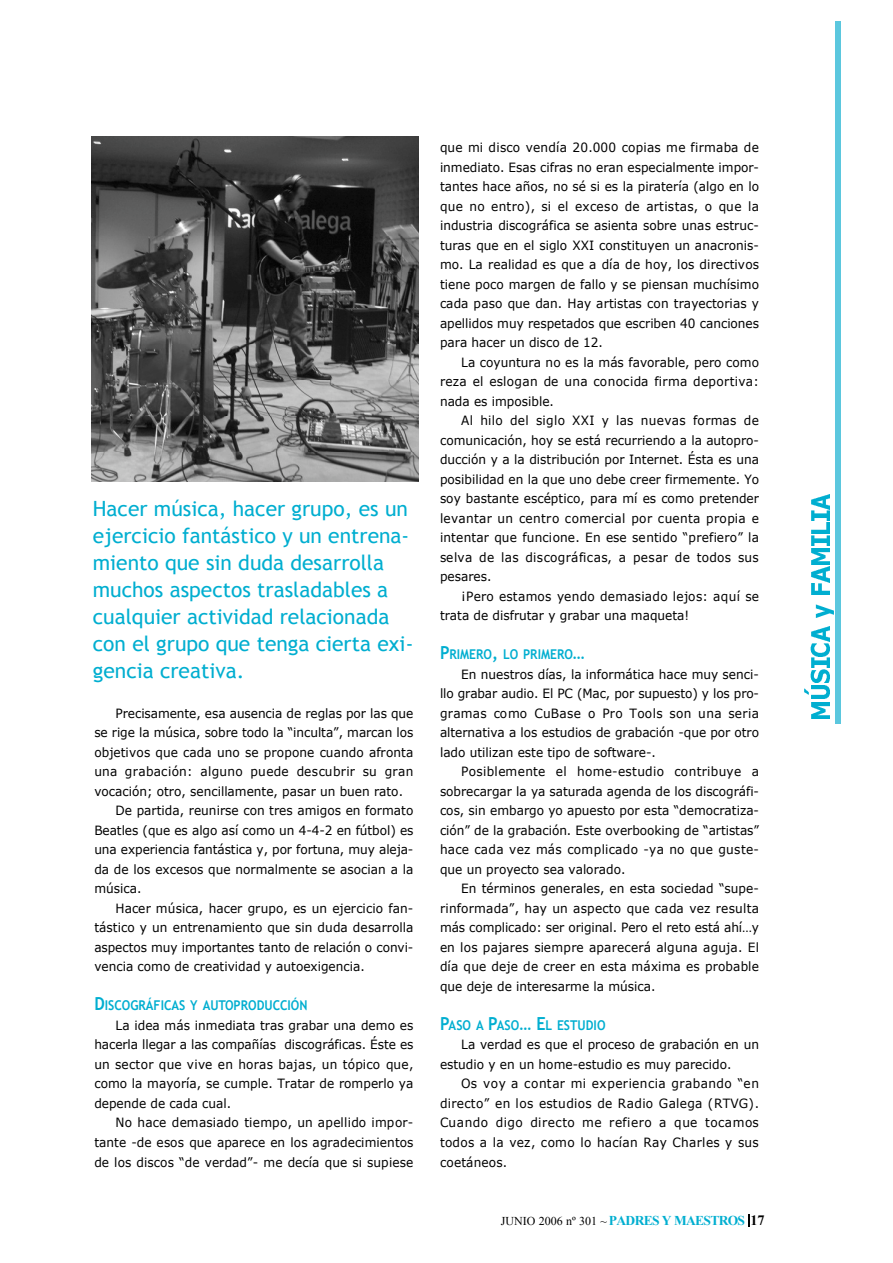
<style>
.page{position:relative;width:893px;height:1263px;background:#fff}
.page>*{position:absolute;margin:0;border:0;box-sizing:border-box;transform-origin:0 0}
.t1{font:21px/27px "Trebuchet MS";color:#00aed0}
.t2{font:700 13.5px "Trebuchet MS";color:#00aed0;scale:.9 1}
.t3{font:12.75px/19.5px "Verdana";color:#000;text-align:justify;scale:.95 1}
.t4{font:12.75px "Verdana";letter-spacing:.025em;color:#000;scale:.95 1}
.t5{font:12px "Times New Roman";color:#000}
.s1{font-size:18px}
.s2{font-weight:700;font-size:13.5px;color:#00aed0}
.s3{font-weight:700;font-size:14.25px}
</style>
<div class="page">
<img style="left:811px;top:703px;width:18px;height:16px">
<img style="left:804px;top:685px;width:26px;height:14px">
<img style="left:810px;top:669px;width:20px;height:14px">
<img style="left:811px;top:658px;width:18px;height:9px">
<img style="left:810px;top:626px;width:20px;height:30px">
<img style="left:815px;top:604px;width:19px;height:13px">
<img style="left:811px;top:567px;width:18px;height:27px">
<img style="left:811px;top:548px;width:18px;height:16px">
<img style="left:811px;top:536px;width:18px;height:9px">
<img style="left:811px;top:522px;width:18px;height:11px">
<img style="left:811px;top:494px;width:18px;height:26px">
<svg style="left:748px;top:1214px;width:1px;height:13px"></svg>
<div style="left:835px;top:22px;width:6px;height:702px;background:#5bc7de"></div>
<img style="left:92px;top:136px;width:326px;height:345px">
<h1 class="t1" style="left:93px;top:494px;width:322px">Hacer música, hacer grupo, es un ejercicio fantástico y un entrena&shy;miento que sin duda desarrolla muchos aspectos trasladables a cualquier actividad relacionada con el grupo que tenga cierta exi&shy;gencia creativa.</h1>
<p class="t3" style="left:116px;top:703px;width:315px">Precisamente, esa ausencia de reglas por las que</p>
<p class="t3" style="left:94px;top:722px;width:337px">se rige la música, sobre todo la “inculta”, marcan los</p>
<p class="t3" style="left:94px;top:742px;width:337px">objetivos que cada uno se propone cuando afronta</p>
<p class="t4" style="left:94px;top:763px;width:337px">una grabación: alguno puede descubrir su gran</p>
<p class="t3" style="left:94px;top:781px;width:326px">vocación; otro, sencillamente, pasar un buen rato.</p>
<p class="t3" style="left:116px;top:801px;width:315px">De partida, reunirse con tres amigos en formato</p>
<p class="t3" style="left:94px;top:820px;width:337px">Beatles (que es algo así como un 4-4-2 en fútbol) es</p>
<p class="t3" style="left:94px;top:839px;width:337px">una experiencia fantástica y, por fortuna, muy aleja-</p>
<p class="t3" style="left:94px;top:859px;width:337px">da de los excesos que normalmente se asocian a la</p>
<p class="t3" style="left:94px;top:878px;width:51px">música.</p>
<p class="t3" style="left:116px;top:898px;width:315px">Hacer música, hacer grupo, es un ejercicio fan-</p>
<p class="t3" style="left:94px;top:918px;width:337px">tástico y un entrenamiento que sin duda desarrolla</p>
<p class="t3" style="left:94px;top:937px;width:337px">aspectos muy importantes tanto de relación o convi-</p>
<p class="t3" style="left:94px;top:956px;width:286px">vencia como de creatividad y autoexigencia.</p>
<p class="t2" style="left:94px;top:997px;width:238px"><span class="s1">D</span>ISCOGRÁFICAS Y AUTOPRODUCCIÓN</p>
<p class="t3" style="left:94px;top:1015px;width:337px;text-indent:21px">La idea más inmediata tras grabar una demo es hacerla llegar a las compañías discográficas. Éste es un sector que vive en horas bajas, un tópico que, como la mayoría, se cumple. Tratar de romperlo ya depende de cada cual.</p>
<p class="t3" style="left:94px;top:1112px;width:337px;text-indent:21px">No hace demasiado tiempo, un apellido impor&shy;tante -de esos que aparece en los agradecimientos de los discos “de verdad”- me decía que si supiese</p>
<p class="t3" style="left:440px;top:137px;width:337px">que mi disco vendía 20.000 copias me firmaba de inmediato. Esas cifras no eran especialmente impor&shy;tantes hace años, no sé si es la piratería (algo en lo que no entro), si el exceso de artistas, o que la industria discográfica se asienta sobre unas estruc&shy;turas que en el siglo XXI constituyen un anacronis&shy;mo. La realidad es que a día de hoy, los directivos tiene poco margen de fallo y se piensan muchísimo cada paso que dan. Hay artistas con trayectorias y apellidos muy respetados que escriben 40 canciones para hacer un disco de 12.</p>
<p class="t3" style="left:440px;top:352px;width:337px;text-indent:21px">La coyuntura no es la más favorable, pero como reza el eslogan de una conocida firma deportiva: nada es imposible.</p>
<p class="t3" style="left:440px;top:410px;width:337px;text-indent:21px">Al hilo del siglo XXI y las nuevas formas de comunicación, hoy se está recurriendo a la autopro&shy;ducción y a la distribución por Internet. Ésta es una posibilidad en la que uno debe creer firmemente. Yo soy bastante escéptico, para mí es como pretender levantar un centro comercial por cuenta propia e intentar que funcione. En ese sentido “prefiero” la selva de las discográficas, a pesar de todos sus pesares.</p>
<p class="t3" style="left:440px;top:586px;width:337px;text-indent:21px">¡Pero estamos yendo demasiado lejos: aquí se trata de disfrutar y grabar una maqueta!</p>
<p class="t2" style="left:440px;top:646px;width:162px"><span class="s1">P</span>RIMERO<span class="s1">,</span> LO PRIMERO<span class="s1">…</span></p>
<p class="t3" style="left:440px;top:664px;width:337px;text-indent:21px">En nuestros días, la informática hace muy senci&shy;llo grabar audio. El PC (Mac, por supuesto) y los pro&shy;gramas como CuBase o Pro Tools son una seria alternativa a los estudios de grabación -que por otro lado utilizan este tipo de software-.</p>
<p class="t3" style="left:440px;top:761px;width:337px;text-indent:21px">Posiblemente el home-estudio contribuye a sobrecargar la ya saturada agenda de los discográfi&shy;cos, sin embargo yo apuesto por esta “democratiza&shy;ción” de la grabación. Este overbooking de “artistas” hace cada vez más complicado -ya no que guste&shy;que un proyecto sea valorado.</p>
<p class="t3" style="left:440px;top:878px;width:337px;text-indent:21px">En términos generales, en esta sociedad “supe&shy;rinformada”, hay un aspecto que cada vez resulta más complicado: ser original. Pero el reto está ahí…y en los pajares siempre aparecerá alguna aguja. El día que deje de creer en esta máxima es probable que deje de interesarme la música.</p>
<p class="t2" style="left:440px;top:1017px;width:185px"><span class="s1">P</span>ASO A <span class="s1">P</span>ASO<span class="s1">… E</span>L ESTUDIO</p>
<p class="t3" style="left:440px;top:1035px;width:337px;text-indent:21px">La verdad es que el proceso de grabación en un estudio y en un home-estudio es muy parecido.</p>
<p class="t3" style="left:440px;top:1073px;width:337px;text-indent:21px">Os voy a contar mi experiencia grabando “en directo” en los estudios de Radio Galega (RTVG).<br>Cuando digo directo me refiero a que tocamos todos a la vez, como lo hacían Ray Charles y sus c o e tá n e o s .</p>
<p class="t5" style="left:501px;top:1214px;width:265px">JUNIO 2006 nº 301 ~ <span class="s2">PADRES Y MAESTROS</span> <span class="s3">17</span></p>
</div>
